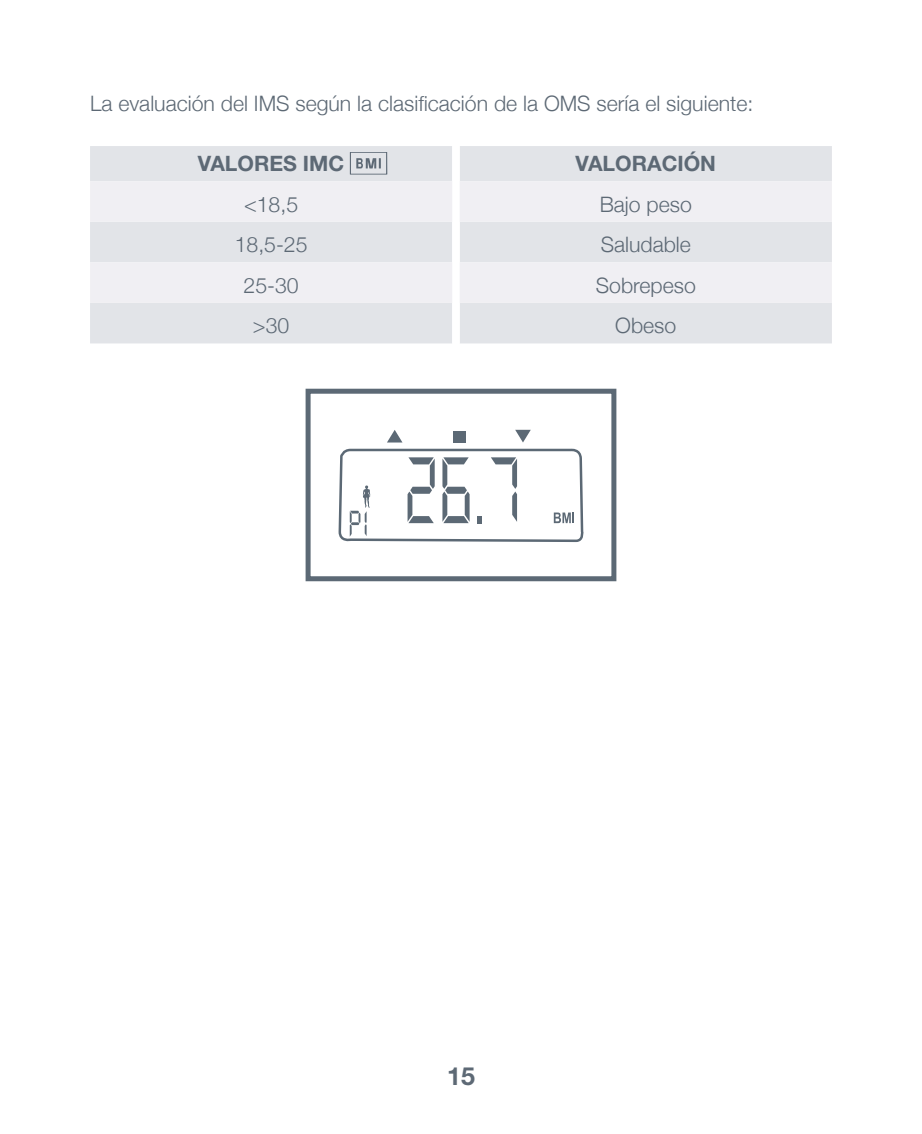
<style>
.page{position:relative;width:922px;height:1134px;background:#fff}
.page>*{position:absolute;margin:0;border:0;box-sizing:border-box;transform-origin:0 0}
.t1{font:700 25px "Helvetica Neue LT Std";color:#5d6975}
.t2{font:300 21.25px "Helvetica Neue";color:#5d6975}
.t3{font:700 21.25px "Helvetica Neue LT Std";color:#5d6975}
</style>
<div class="page">
<div style="left:90px;top:146px;width:741px;height:197px;background:#e2e4e8"></div>
<svg style="left:452px;top:146px;width:7px;height:35px"></svg>
<svg style="left:90px;top:181px;width:741px;height:122px;fill:#f0eff3"></svg>
<svg style="left:337px;top:215px;width:247px;height:367px"></svg>
<svg style="left:407px;top:457px;width:27px;height:66px"></svg>
<svg style="left:442px;top:457px;width:27px;height:66px"></svg>
<svg style="left:477px;top:516px;width:5px;height:7px"></svg>
<svg style="left:490px;top:457px;width:27px;height:65px"></svg>
<svg style="left:553px;top:512px;width:21px;height:11px"></svg>
<svg style="left:349px;top:485px;width:21px;height:52px"></svg>
<div style="left:305px;top:389px;width:311px;height:192px;border:5px solid #5c6975"></div>
<svg style="left:350px;top:152px;width:37px;height:23px"></svg>
<p class="t2" style="left:90px;top:86px;width:664px">La evaluación del IMS según la clasificación de la OMS sería el siguiente:</p>
<p class="t3" style="left:198px;top:151px;width:148px">VALORES IMC</p>
<p class="t3" style="left:575px;top:151px;width:142px">VALORACIÓN</p>
<p class="t2" style="left:244px;top:187px;width:56px">&lt;18,5</p>
<p class="t2" style="left:599px;top:187px;width:94px">Bajo peso</p>
<p class="t2" style="left:234px;top:228px;width:74px">18,5-25</p>
<p class="t2" style="left:600px;top:228px;width:92px">Saludable</p>
<p class="t2" style="left:243px;top:268px;width:57px">25-30</p>
<p class="t2" style="left:595px;top:268px;width:102px">Sobrepeso</p>
<p class="t2" style="left:253px;top:309px;width:38px">&gt;30</p>
<p class="t2" style="left:615px;top:309px;width:63px">Obeso</p>
<p class="t1" style="left:447px;top:1060px;width:29px">15</p>
</div>
